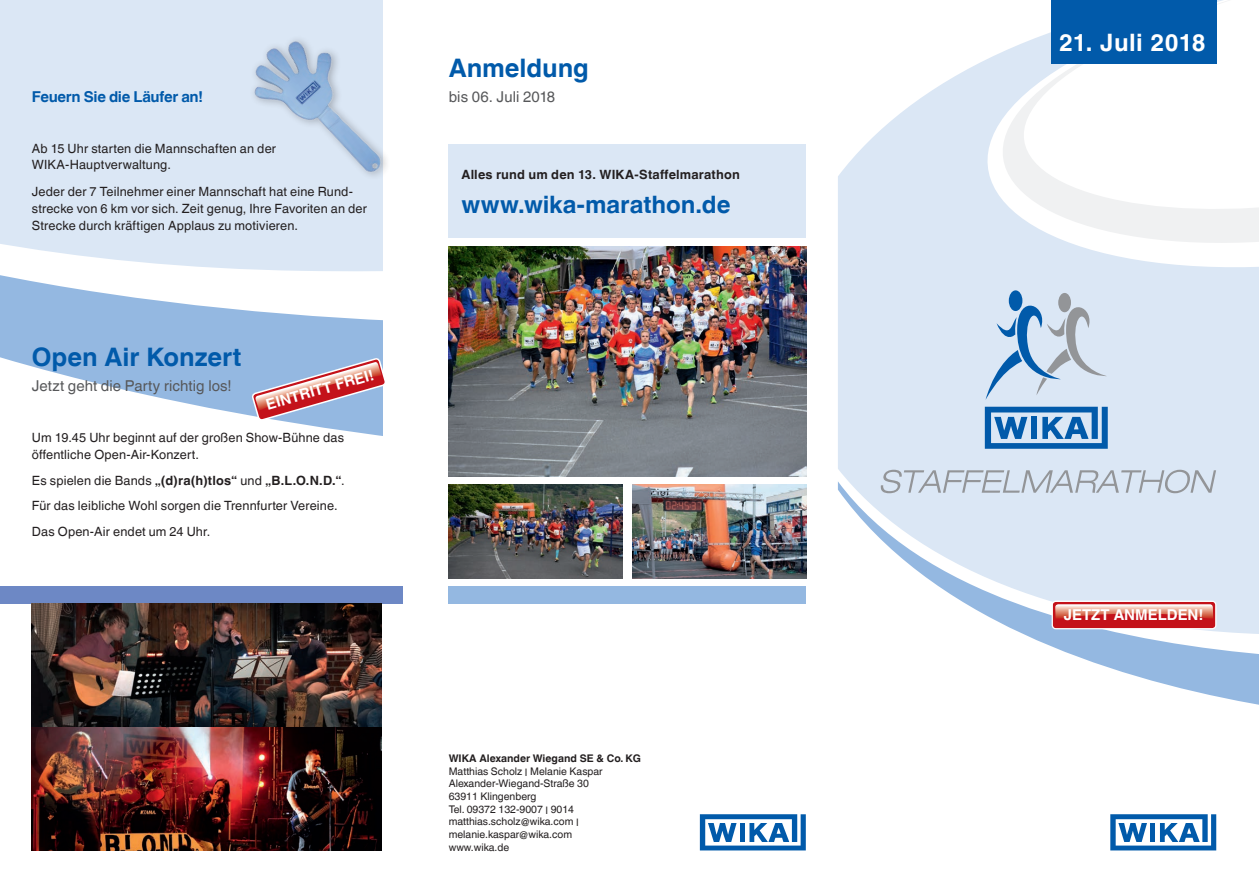
<style>
.page{position:relative;width:1259px;height:893px;background:#fff}
.page>*{position:absolute;margin:0;border:0;box-sizing:border-box;transform-origin:0 0}
.t1{font:700 25.5px "Helvetica World";color:#015aaa}
.t2{font:700 24px "Helvetica World";color:#015aaa}
.t3{font:700 24px "Helvetica World";letter-spacing:.02em;color:#fff}
.t4{font:15px "Helvetica World";letter-spacing:.005em;color:#57585a}
.t5{font:700 15px "Helvetica World";color:#fff}
.t6{font:700 15px "Helvetica World";letter-spacing:-.02em;color:#015aaa}
.t7{font:12.75px/17px "Helvetica World";letter-spacing:.01em;color:#231f20}
.t8{font:700 12.75px "Helvetica World";letter-spacing:.015em;color:#231f20}
.t9{font:10.5px/12.6px "Helvetica World";color:#231f20}
.t10{font:700 10.5px "Helvetica World";color:#231f20}
.s1{font-weight:700}
</style>
<div class="page">
<svg style="left:0;top:0;width:382px;height:436px;fill:#dbe7f5"></svg>
<svg style="left:745px;top:0;width:514px;height:587px;fill:#dbe7f5"></svg>
<svg style="left:838px;top:481px;width:421px;height:224px"></svg>
<svg style="left:1110px;top:814px;width:106px;height:36px"></svg>
<svg style="left:700px;top:814px;width:106px;height:36px"></svg>
<div style="left:449px;top:145px;width:357px;height:93px;background:#dbe7f5"></div>
<div style="left:449px;top:587px;width:357px;height:17px;background:#94b8e1"></div>
<svg style="left:985px;top:292px;width:122px;height:108px;background:#bed0e4"></svg>
<div style="left:1008px;top:290px;width:14px;height:21px;background:#015aaa;border-radius:50%"></div>
<svg style="left:985px;top:407px;width:122px;height:42px;background:#5b94c9"></svg>
<svg style="left:880px;top:470px;width:336px;height:23px;background:#c8d1dc"></svg>
<div style="left:0;top:587px;width:402px;height:17px;background:#6d88c5"></div>
<img style="left:449px;top:247px;width:357px;height:229px">
<img style="left:632px;top:485px;width:174px;height:93px">
<img style="left:449px;top:485px;width:173px;height:93px">
<img style="left:32px;top:604px;width:350px;height:246px">
<div style="left:1050px;top:0;width:166px;height:64px;background:#015aaa"></div>
<img style="left:234px;top:11px;width:153px;height:189px">
<div style="left:1052px;top:601px;width:163px;height:28px;background:#c4121a;border-radius:4px"></div>
<div style="left:1051px;top:601px;width:165px;height:28px;border:1px solid #fff;border-radius:4px"></div>
<svg style="left:1055px;top:604px;width:158px;height:15px"></svg>
<svg style="left:252px;top:358px;width:133px;height:70px;background:#b69bb0"></svg>
<p class="t6" style="left:32px;top:88px;width:173px">Feuern Sie die Läufer an!</p>
<p class="t7" style="left:32px;top:140px;width:246px;line-height:16.5px">Ab 15 Uhr starten die Mannschaften an der<br>WIKA-Hauptverwaltung.</p>
<p class="t7" style="left:32px;top:183px;width:336px">Jeder der 7 Teilnehmer einer Mannschaft hat eine Rund&shy;strecke von 6 km vor sich. Zeit genug, Ihre Favoriten an der<br>Strecke durch kräftigen Applaus zu motivieren.</p>
<h1 class="t1" style="left:32px;top:342px;width:211px">Open Air Konzert</h1>
<p class="t4" style="left:32px;top:377px;width:201px">Jetzt geht die Party richtig los!</p>
<p class="t5" style="left:264px;top:396px;width:113px;rotate:-16deg">EINTRITT FREI!</p>
<p class="t7" style="left:32px;top:429px;width:314px">Um 19.45 Uhr beginnt auf der großen Show-Bühne das öffentliche Open-Air-Konzert.</p>
<p class="t7" style="left:32px;top:468px;width:314px;line-height:25.5px">Es spielen die Bands <span class="s1">„(d)ra(h)tlos“</span> und <span class="s1">„B.L.O.N.D.“</span>.<br>Für das leibliche Wohl sorgen die Trennfurter Vereine.<br>Das Open-Air endet um 24 Uhr.</p>
<h1 class="t1" style="left:449px;top:53px;width:142px">Anmeldung</h1>
<p class="t4" style="left:449px;top:88px;width:108px">bis 06. Juli 2018</p>
<p class="t8" style="left:461px;top:167px;width:280px">Alles rund um den 13. WIKA-Staffelmarathon</p>
<h2 class="t2" style="left:461px;top:190px;width:271px">www.wika-marathon.de</h2>
<p class="t10" style="left:449px;top:752px;width:194px">WIKA Alexander Wiegand SE &amp; Co. KG</p>
<p class="t9" style="left:449px;top:765px;width:155px">Matthias Scholz ׀ Melanie Kaspar<br>Alexander-Wiegand-Straße 30<br>63911 Klingenberg<br>Tel. 09372 132-9007 ׀ 9014 matthias.scholz@wika.com ׀ melanie.kaspar@wika.com www.wika.de</p>
<h2 class="t3" style="left:1059px;top:29px;width:148px">21. Juli 2018</h2>
<p class="t5" style="left:1064px;top:606px;width:141px">JETZT ANMELDEN!</p>
</div>
